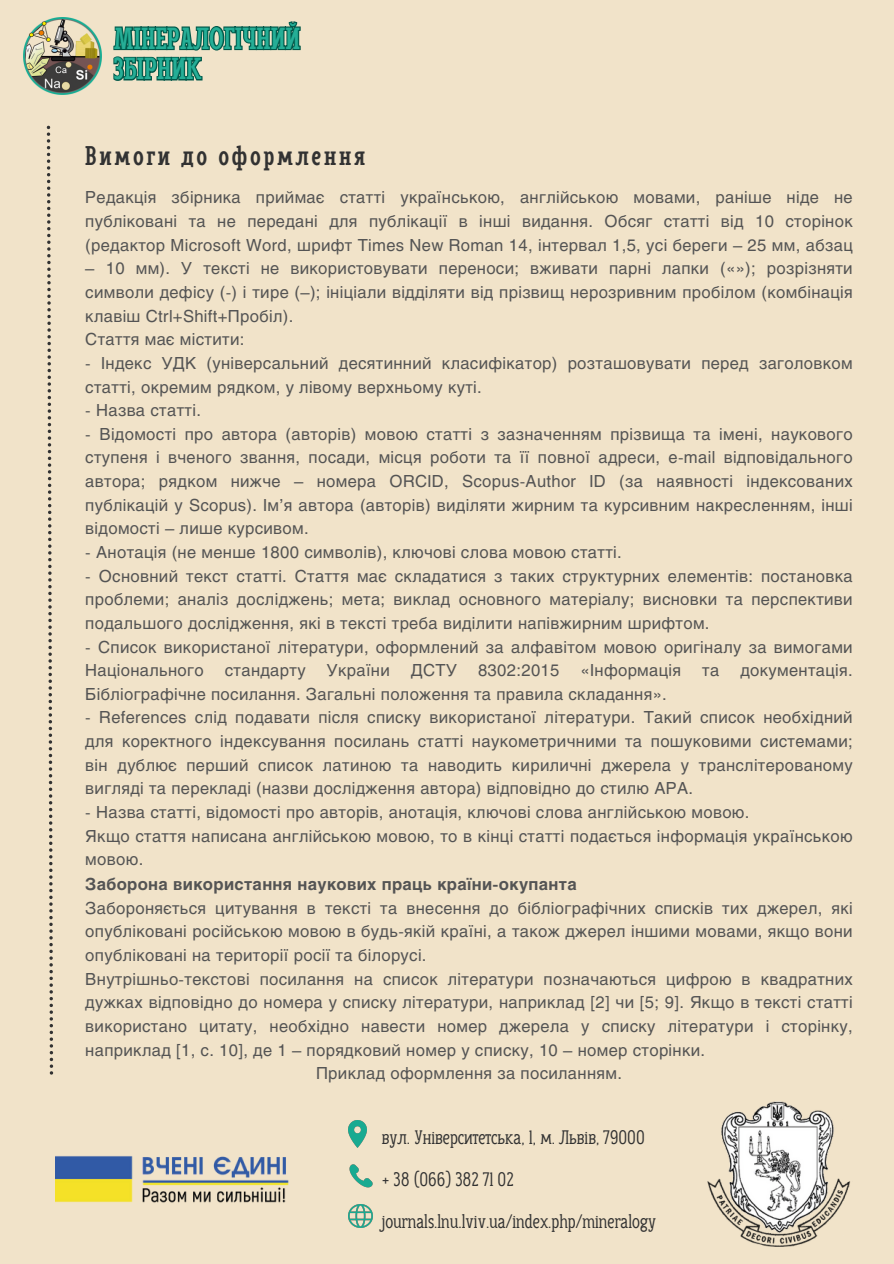
<style>
.page{position:relative;width:894px;height:1264px;background:#fff}
.page>*{position:absolute;margin:0;border:0;box-sizing:border-box;transform-origin:0 0}
.t1{font:700 30.45px/30.3px "Anicon Slab";color:#25ae96}
.t2{font:700 27px "Anicon Slab";letter-spacing:.1em;color:#323232}
.t3{font:19.5px/41.7px "Anicon Slab";color:#323232}
.t4{font:16.5px/23.7px "Helios";letter-spacing:.02em;color:#545454;text-align:justify}
.t5{font:700 16.5px "Helios";letter-spacing:.02em;color:#545454}
</style>
<div class="page">
<div style="left:0;top:0;width:893px;height:1263px;background:#f1e3c9"></div>
<img style="left:349px;top:1120px;width:18px;height:27px">
<img style="left:349px;top:1164px;width:23px;height:24px">
<img style="left:349px;top:1204px;width:23px;height:23px">
<img style="left:56px;top:1156px;width:233px;height:47px">
<svg style="left:47px;top:126px;width:6px;height:948px"></svg>
<img style="left:707px;top:1101px;width:143px;height:145px">
<img style="left:24px;top:17px;width:78px;height:78px">
<svg style="left:113px;top:21px;width:188px;height:60px"></svg>
<p class="t1" style="left:114px;top:23px;width:188px">МІНЕРАЛОГІЧНИЙ<br>ЗБІРНИК</p>
<p class="t2" style="left:85px;top:140px;width:281px">Вимоги до оформлення</p>
<p class="t4" style="left:85px;top:185px;width:768px">Редакція збірника приймає статті українською, англійською мовами, раніше ніде не публіковані та не передані для публікації в інші видання. Обсяг статті від 10 сторінок (редактор Microsoft Word, шрифт Times New Roman 14, інтервал 1,5, усі береги – 25 мм, абзац</p>
<p class="t4" style="left:85px;top:256px;width:768px">– 10 мм). У тексті не використовувати переноси; вживати парні лапки («»); розрізняти символи дефісу (-) і тире (–); ініціали відділяти від прізвищ нерозривним пробілом (комбінація клавіш Ctrl+Shift+Пробіл).</p>
<p class="t4" style="left:85px;top:327px;width:161px">Стаття має містити:</p>
<p class="t4" style="left:85px;top:351px;width:768px">- Індекс УДК (універсальний десятинний класифікатор) розташовувати перед заголовком статті, окремим рядком, у лівому верхньому куті.</p>
<p class="t4" style="left:85px;top:398px;width:117px">- Назва статті.</p>
<p class="t4" style="left:85px;top:421px;width:768px">- Відомості про автора (авторів) мовою статті з зазначенням прізвища та імені, наукового ступеня і вченого звання, посади, місця роботи та її повної адреси, e-mail відповідального автора; рядком нижче – номера ORCID, Scopus-Author ID (за наявності індексованих публікацій у Scopus). Ім’я автора (авторів) виділяти жирним та курсивним накресленням, інші відомості – лише курсивом.</p>
<p class="t4" style="left:85px;top:540px;width:538px">- Анотація (не менше 1800 символів), ключові слова мовою статті.</p>
<p class="t4" style="left:85px;top:563px;width:768px">- Основний текст статті. Стаття має складатися з таких структурних елементів: постановка проблеми; аналіз досліджень; мета; виклад основного матеріалу; висновки та перспективи подальшого дослідження, які в тексті треба виділити напівжирним шрифтом.</p>
<p class="t4" style="left:85px;top:634px;width:768px">- Список використаної літератури, оформлений за алфавітом мовою оригіналу за вимогами<br>Національного</p>
<p class="t4" style="left:225px;top:658px;width:82px">стандарту</p>
<p class="t4" style="left:326px;top:658px;width:65px">України</p>
<p class="t4" style="left:411px;top:658px;width:48px">ДСТУ</p>
<p class="t4" style="left:478px;top:658px;width:83px">8302:2015</p>
<p class="t4" style="left:580px;top:658px;width:102px">«Інформація</p>
<p class="t4" style="left:702px;top:658px;width:19px">та</p>
<p class="t4" style="left:740px;top:658px;width:114px">документація.</p>
<p class="t4" style="left:85px;top:681px;width:583px">Бібліографічне посилання. Загальні положення та правила складання».</p>
<p class="t4" style="left:85px;top:705px;width:768px">- References слід подавати після списку використаної літератури. Такий список необхідний для коректного індексування посилань статті наукометричними та пошуковими системами; він дублює перший список латиною та наводить кириличні джерела у транслітерованому вигляді та перекладі (назви дослідження автора) відповідно до стилю APA.</p>
<p class="t4" style="left:85px;top:799px;width:665px">- Назва статті, відомості про авторів, анотація, ключові слова англійською мовою.</p>
<p class="t4" style="left:85px;top:823px;width:768px">Якщо стаття написана англійською мовою, то в кінці статті подається інформація українською мовою.</p>
<p class="t5" style="left:85px;top:873px;width:493px">Заборона використання наукових праць країни-окупанта</p>
<p class="t4" style="left:85px;top:895px;width:768px">Забороняється цитування в тексті та внесення до бібліографічних списків тих джерел, які опубліковані російською мовою в будь-якій країні, а також джерел іншими мовами, якщо вони опубліковані на території росії та білорусі.</p>
<p class="t4" style="left:85px;top:966px;width:768px">Внутрішньо-текстові посилання на список літератури позначаються цифрою в квадратних дужках відповідно до номера у списку літератури, наприклад [2] чи [5; 9]. Якщо в тексті статті використано цитату, необхідно навести номер джерела у списку літератури і сторінку, наприклад [1, с. 10], де 1 – порядковий номер у списку, 10 – номер сторінки.</p>
<p class="t4" style="left:316px;top:1060px;width:307px">Приклад оформлення за посиланням.</p>
<p class="t3" style="left:382px;top:1116px;width:275px">вул. Університетська, 1, м. Львів, 79000 + 38 (066) 382 71 02 journals.lnu.lviv.ua/index.php/mineralogy</p>
</div>
